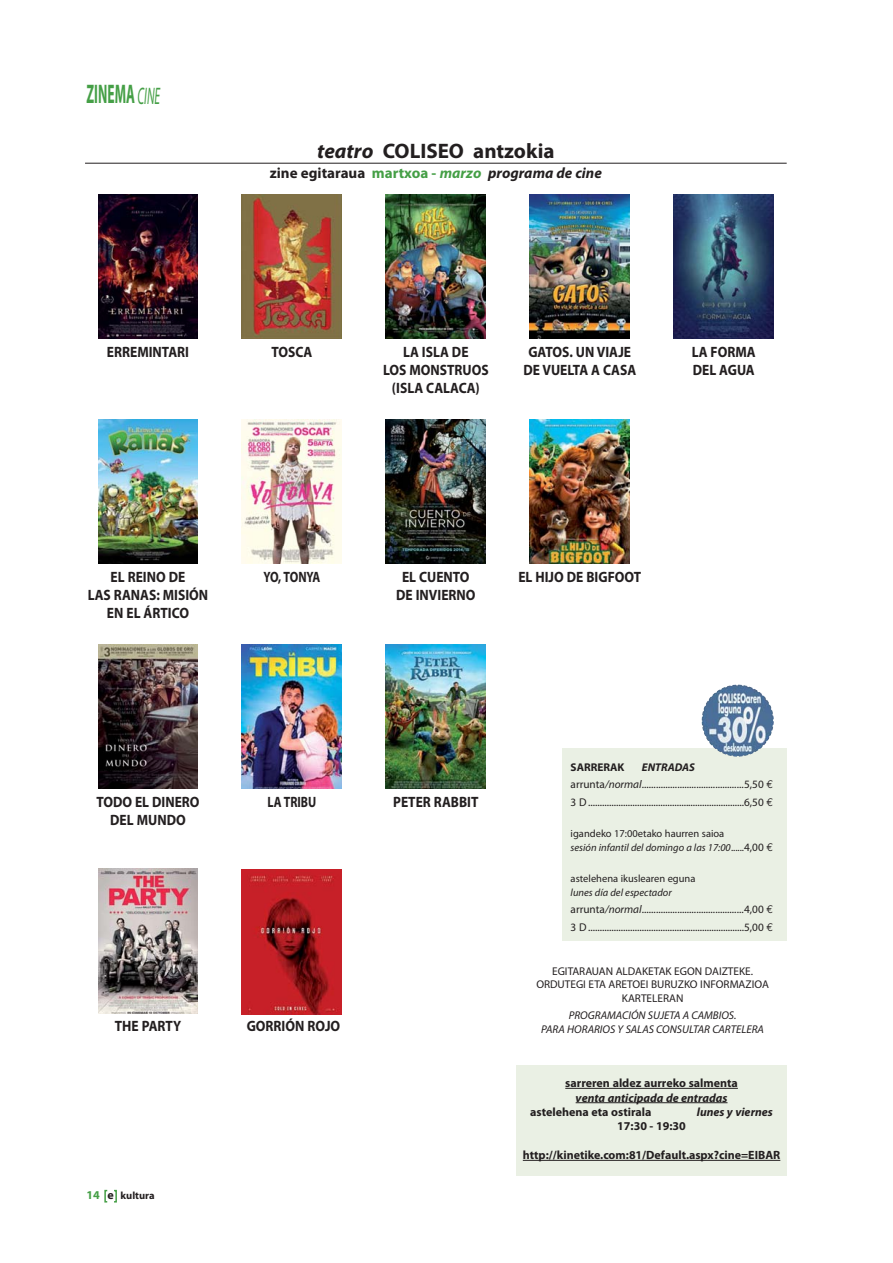
<style>
.page{position:relative;width:893px;height:1263px;background:#fff}
.page>*{position:absolute;margin:0;border:0;box-sizing:border-box;transform-origin:0 0}
.t1{font:700 27px "Myriad Pro";color:#459f46;scale:.5 1}
.t2{font:700 21px "Myriad Pro";color:#231f20}
.t3{font:700 15px/18px "Myriad Pro";color:#231f20;text-align:center;scale:.9 1}
.t4{font:italic 700 15px "Myriad Pro";color:#231f20}
.t5{font:700 15px "Myriad Pro";color:#231f20;scale:.8 1}
.t6{font:700 12px "Myriad Pro";color:#231f20}
.t7{font:italic 700 12px "Myriad Pro";color:#231f20}
.t8{font:11.25px/17.7px "Myriad Pro";color:#231f20}
.t9{font:italic 11.25px/13.5px "Myriad Pro";color:#231f20;text-align:center}
.t10{font:700 11.25px "Myriad Pro";color:#231f20}
.t11{font:10.5px/13.5px "Myriad Pro";color:#231f20}
.t12{font:italic 10.5px "Myriad Pro";color:#231f20}
.t13{font:700 10.5px "Myriad Pro";color:#231f20}
.s1{font-weight:400;font-style:italic;font-size:24px}
.s2{font-style:italic}
.s3{font-style:normal}
.s4{font-style:normal;color:#459f46}
.s5{color:#459f46}
.s6{font-size:12px;color:#459f46}
.s7{font-size:12px}
.s8{font-weight:700;font-style:italic}
.s9{font-family:"Euro Mono"}
.s10{font-size:11.25px}
.s11{font-family:"Euro Mono";font-size:11.25px}
</style>
<div class="page">
<div style="left:104px;top:1190px;width:4px;height:12px;border:2px solid #459f46"></div>
<div style="left:113px;top:1190px;width:4px;height:12px;border:2px solid #459f46"></div>
<img style="left:98px;top:194px;width:100px;height:145px">
<img style="left:242px;top:644px;width:100px;height:145px">
<img style="left:386px;top:194px;width:100px;height:145px">
<img style="left:530px;top:419px;width:100px;height:145px">
<img style="left:530px;top:194px;width:100px;height:145px">
<img style="left:386px;top:419px;width:100px;height:145px">
<img style="left:386px;top:644px;width:100px;height:145px">
<img style="left:98px;top:419px;width:100px;height:145px">
<img style="left:674px;top:194px;width:100px;height:145px">
<img style="left:242px;top:419px;width:100px;height:145px">
<img style="left:242px;top:194px;width:100px;height:145px">
<img style="left:98px;top:869px;width:100px;height:144px">
<img style="left:98px;top:644px;width:100px;height:145px">
<hr style="left:85px;top:163px;width:702px;height:1px;background:#231f20">
<div style="left:562px;top:749px;width:225px;height:192px;background:#eaf0e4"></div>
<div style="left:516px;top:1065px;width:271px;height:110px;background:#eaf0e4"></div>
<hr style="left:565px;top:1088px;width:173px;height:1px;background:#231f20">
<hr style="left:576px;top:1102px;width:151px;height:1px;background:#231f20">
<hr style="left:523px;top:1160px;width:257px;height:1px;background:#231f20">
<img style="left:702px;top:684px;width:72px;height:72px">
<img style="left:242px;top:870px;width:100px;height:144px">
<h1 class="t1" style="left:87px;top:84px;width:149px">ZINEMA <span class="s1">CINE</span></h1>
<h3 class="t3" style="left:107px;top:344px;width:93px">ERREMINTARI</h3>
<h2 class="t2" style="left:317px;top:143px;width:239px"><span class="s2">teatro</span> COLISEO antzokia</h2>
<h3 class="t4" style="left:270px;top:168px;width:334px"><span class="s3">zine egitaraua</span> <span class="s4">martxoa -</span> <span class="s5">marzo</span> programa de cine</h3>
<h3 class="t3" style="left:271px;top:344px;width:47px">TOSCA</h3>
<h3 class="t3" style="left:383px;top:344px;width:119px">LA ISLA DE<br>LOS MONSTRUOS (ISLA CALACA)</h3>
<h3 class="t3" style="left:523px;top:344px;width:127px">GATOS. UN VIAJE<br>DE VUELTA A CASA</h3>
<h3 class="t3" style="left:692px;top:344px;width:72px;text-align:left">LA FORMA<br>DEL AGUA</h3>
<h3 class="t3" style="left:88px;top:569px;width:135px">EL REINO DE<br>LAS RANAS: MISIÓN<br>EN EL ÁRTICO</h3>
<h3 class="t5" style="left:263px;top:571px;width:73px">YO, TONYA</h3>
<h3 class="t3" style="left:396px;top:569px;width:90px">EL CUENTO<br>DE INVIERNO</h3>
<h3 class="t3" style="left:518px;top:569px;width:138px">EL HIJO DE BIGFOOT</h3>
<h3 class="t3" style="left:96px;top:794px;width:116px">TODO EL DINERO<br>DEL MUNDO</h3>
<h3 class="t5" style="left:268px;top:796px;width:63px">LA TRIBU</h3>
<h3 class="t3" style="left:115px;top:1019px;width:75px">THE PARTY</h3>
<p class="t13" style="left:87px;top:1191px;width:70px"><span class="s6">14</span> <span class="s7">e</span> kultura</p>
<h3 class="t3" style="left:247px;top:1018px;width:105px">GORRIÓN ROJO</h3>
<h3 class="t3" style="left:393px;top:794px;width:96px">PETER RABBIT</h3>
<p class="t8" style="left:571px;top:759px;width:204px;text-indent:71px"><span class="s8">ENTRADAS </span>arrunta<span class="s2">/normal...........................................</span>5,50 <span class="s9">€<br></span>3 D ...................................................................6,50 <span class="s9">€</span></p>
<p class="t11" style="left:571px;top:828px;width:204px">igandeko 17:00etako haurren saioa<br><span class="s2">sesión infantil del domingo a las 17:00</span>......<span class="s10">4,00</span> <span class="s11">€</span></p>
<p class="t11" style="left:571px;top:873px;width:126px">astelehena ikuslearen eguna</p>
<p class="t12" style="left:571px;top:888px;width:103px">lunes día del espectador</p>
<p class="t8" style="left:571px;top:902px;width:204px">arrunta<span class="s2">/normal...........................................</span>4,00 <span class="s9">€<br></span>3 D ...................................................................5,00 <span class="s9">€</span></p>
<p class="t8" style="left:536px;top:965px;width:234px;line-height:13.5px;text-align:center">EGITARAUAN ALDAKETAK EGON DAIZTEKE.<br>ORDUTEGI ETA ARETOEI BURUZKO INFORMAZIOA<br>KARTELERAN</p>
<p class="t9" style="left:541px;top:1010px;width:224px">PROGRAMACIÓN SUJETA A CAMBIOS.<br>PARA HORARIOS Y SALAS CONSULTAR CARTELERA</p>
<p class="t10" style="left:571px;top:762px;width:55px">SARRERAK</p>
<p class="t6" style="left:565px;top:1078px;width:174px">sarreren aldez aurreko salmenta</p>
<p class="t7" style="left:576px;top:1093px;width:153px">venta anticipada de entradas</p>
<p class="t6" style="left:530px;top:1107px;width:123px">astelehena eta ostirala</p>
<p class="t7" style="left:697px;top:1107px;width:77px">lunes y viernes</p>
<p class="t6" style="left:617px;top:1122px;width:70px">17:30 - 19:30</p>
<p class="t6" style="left:523px;top:1150px;width:259px">http://kinetike.com:81/Default.aspx?cine=EIBAR</p>
</div>
